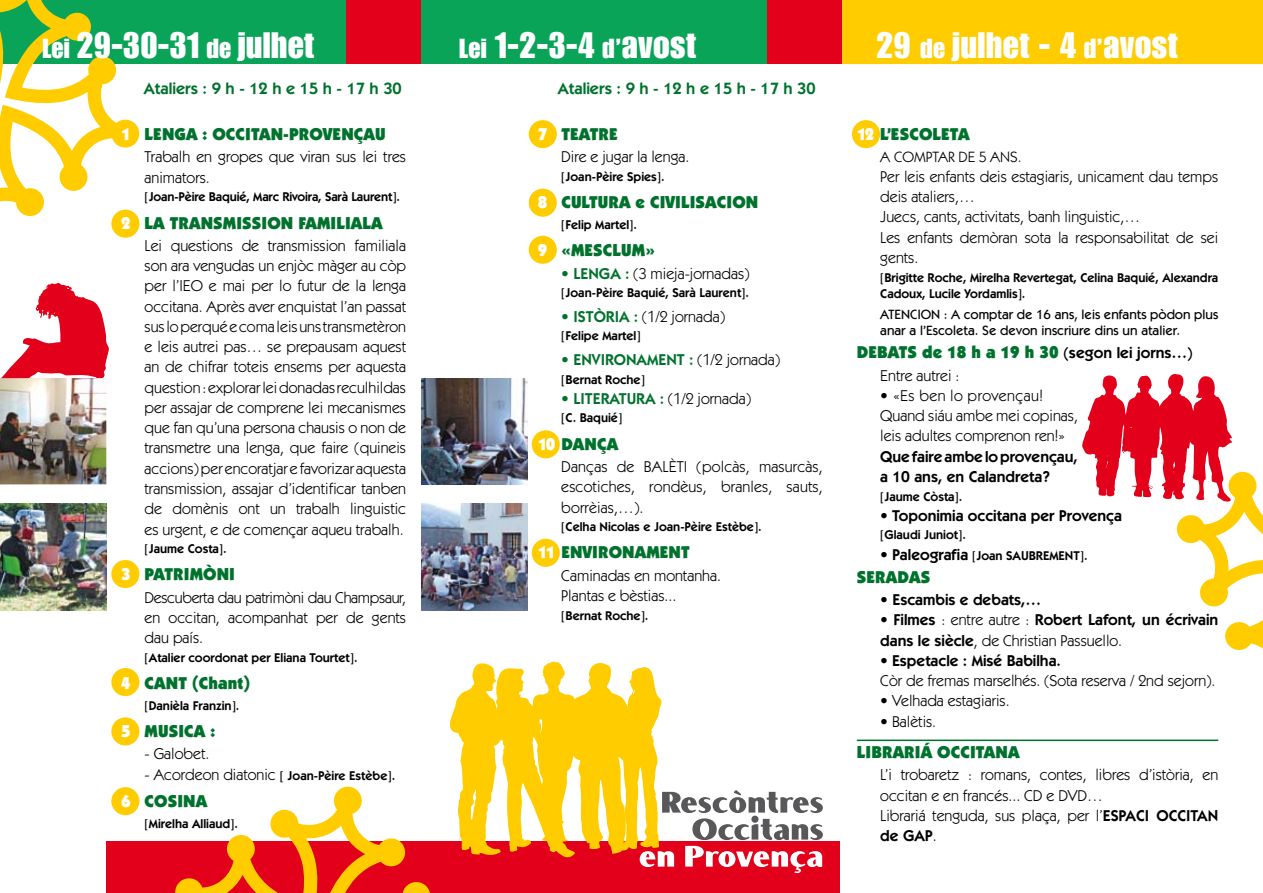
<style>
.page{position:relative;width:1263px;height:893px;background:#fff}
.page>*{position:absolute;margin:0;border:0;box-sizing:border-box;transform-origin:0 0}
.t1{font:36px "Impact T";letter-spacing:.01em;color:#fff}
.t2{font:900 17.25px "Itc Kabel";letter-spacing:.005em;color:#00722d}
.t3{font:600 16.5px "Itc Kabel";color:#00722d}
.t4{font:15.75px/20.2px "Itc Kabel";color:#000}
.t5{font:600 15.75px/20.2px "Itc Kabel";color:#000}
.t6{font:600 15.75px "Itc Kabel";color:#00722d}
.t7{font:15px "Itc Kabel";color:#000}
.t8{font:500 13.5px/16.5px "Itc Kabel";color:#000}
.t9{font:600 12.75px/16.5px "Itc Kabel";color:#000}
.s1{font-size:27px}
.s2{color:#fff}
.s3{font-weight:400;font-size:15.75px}
.s4{font-weight:600;color:#00722d}
.s5{font-weight:400;color:#000}
.s6{font-weight:600;font-size:15.75px;color:#000}
.s7{font-weight:400}
.s8{font-size:15.75px}
.s9{font-weight:600}
</style>
<div class="page">
<svg style="left:1px;top:283px;width:108px;height:131px"></svg>
<img style="left:0;top:378px;width:106px;height:106px">
<img style="left:421px;top:378px;width:106px;height:106px">
<img style="left:0;top:504px;width:106px;height:106px">
<img style="left:421px;top:504px;width:106px;height:106px">
<div style="left:106px;top:842px;width:734px;height:51px;background:#e2001a"></div>
<div style="left:0;top:0;width:842px;height:64px;background:#0aa459"></div>
<div style="left:842px;top:0;width:421px;height:64px;background:#fc0"></div>
<svg style="left:0;top:0;width:140px;height:238px"></svg>
<svg style="left:1082px;top:374px;width:181px;height:276px"></svg>
<div style="left:111px;top:210px;width:28px;height:28px;background:#fc0;border-radius:50%"></div>
<div style="left:529px;top:120px;width:28px;height:28px;background:#fc0;border-radius:50%"></div>
<div style="left:852px;top:120px;width:28px;height:28px;background:#fc0;border-radius:50%"></div>
<div style="left:529px;top:189px;width:28px;height:28px;background:#fc0;border-radius:50%"></div>
<div style="left:529px;top:236px;width:28px;height:28px;background:#fc0;border-radius:50%"></div>
<div style="left:532px;top:430px;width:28px;height:28px;background:#fc0;border-radius:50%"></div>
<div style="left:532px;top:539px;width:28px;height:28px;background:#fc0;border-radius:50%"></div>
<div style="left:111px;top:560px;width:28px;height:28px;background:#fc0;border-radius:50%"></div>
<div style="left:111px;top:668px;width:28px;height:28px;background:#fc0;border-radius:50%"></div>
<div style="left:111px;top:717px;width:28px;height:28px;background:#fc0;border-radius:50%"></div>
<div style="left:111px;top:787px;width:28px;height:28px;background:#fc0;border-radius:50%"></div>
<svg style="left:174px;top:661px;width:649px;height:232px"></svg>
<div style="left:347px;top:0;width:74px;height:64px;background:#e2001a"></div>
<div style="left:767px;top:0;width:75px;height:64px;background:#e2001a"></div>
<hr style="left:857px;top:740px;width:361px;height:1px;background:#00722d">
<h1 class="t1" style="left:43px;top:25px;width:273px"><span class="s1">Lei</span> 29-30-31 <span class="s1">de</span> julhet</h1>
<h1 class="t1" style="left:459px;top:25px;width:238px"><span class="s1">Lei</span> 1-2-3-4 <span class="s1">d’</span>avost</h1>
<h1 class="t1" style="left:876px;top:25px;width:303px">29 <span class="s1">de</span> julhet - 4 <span class="s1">d’</span>avost</h1>
<p class="t3" style="left:144px;top:78px;width:259px">Ataliers : 9 h - 12 h e 15 h - 17 h 30</p>
<p class="t3" style="left:558px;top:78px;width:259px">Ataliers : 9 h - 12 h e 15 h - 17 h 30</p>
<p class="t2" style="left:121px;top:123px;width:266px"><span class="s2">1</span> LENGA : OCCITAN-PROVENÇAU</p>
<p class="t4" style="left:145px;top:147px;width:263px">Trabalh en gropes que viran sus lei tres animators.</p>
<p class="t9" style="left:145px;top:189px;width:257px">[Joan-Pèire Baquié, Marc Rivoira, Sarà Laurent].</p>
<p class="t2" style="left:121px;top:212px;width:263px"><span class="s2">2</span> LA TRANSMISSION FAMILIALA</p>
<p class="t4" style="left:145px;top:235px;width:263px;text-align:justify">Lei questions de transmission familiala son ara vengudas un enjòc màger au còp per l’I EO e mai per lo futur de la lenga occitana. Après aver enquistat l’an passat sus lo perqué e coma leis uns transmetèron e leis autrei pas… se prepausam aquest an de chifrar toteis ensems per aquesta question: explorar lei donadas reculhildas per assajar de comprene lei mecanismes que fan qu’una persona chausis o non de transmetre una lenga, que faire (quineis accions) per encoratjar e favorizar aquesta transmission, assajar d’identificar tanben de domènis ont un trabalh linguistic es urgent, e de començar aqueu trabalh.</p>
<p class="t9" style="left:145px;top:540px;width:84px">[Jaume Costa].</p>
<p class="t2" style="left:121px;top:564px;width:115px"><span class="s2">3</span> PATRIMÒNI</p>
<p class="t4" style="left:145px;top:587px;width:263px;text-align:justify">Descuberta dau patrimòni dau Champsaur, en occitan, acompanhat per de gents dau país.</p>
<p class="t9" style="left:145px;top:649px;width:214px">[Atalier coordonat per Eliana Tourtet].</p>
<p class="t2" style="left:121px;top:672px;width:130px"><span class="s2">4</span> CANT (Chant)</p>
<p class="t9" style="left:145px;top:697px;width:96px">[Danièla Franzin].</p>
<p class="t2" style="left:121px;top:720px;width:95px"><span class="s2">5</span> MUSICA :</p>
<p class="t4" style="left:145px;top:744px;width:66px">- Galobet.</p>
<p class="t9" style="left:145px;top:767px;width:252px"><span class="s3">- Acordeon diatonic</span> [ Joan-Pèire Estèbe].</p>
<p class="t2" style="left:121px;top:790px;width:88px"><span class="s2">6</span> COSINA</p>
<p class="t9" style="left:145px;top:815px;width:95px">[Mirelha Alliaud].</p>
<p class="t2" style="left:538px;top:123px;width:81px"><span class="s2">7</span> TEATRE</p>
<p class="t4" style="left:561px;top:147px;width:130px">Dire e jugar la lenga.</p>
<p class="t9" style="left:561px;top:168px;width:105px">[Joan-Pèire Spies].</p>
<p class="t2" style="left:538px;top:192px;width:222px"><span class="s2">8</span> CULTURA e CIVILISACION</p>
<p class="t9" style="left:561px;top:216px;width:77px">[Felip Martel].</p>
<p class="t2" style="left:538px;top:240px;width:119px"><span class="s2">9</span> «MESCLUM»</p>
<p class="t4" style="left:561px;top:263px;width:190px"><span class="s4">• LENGA :</span> (3 mieja-jornadas)</p>
<p class="t9" style="left:561px;top:285px;width:189px">[Joan-Pèire Baquié, Sarà Laurent].</p>
<p class="t6" style="left:561px;top:307px;width:54px">• Istòria</p>
<p class="t4" style="left:634px;top:306px;width:92px"><span class="s4">:</span> (1/2 jornada)</p>
<p class="t9" style="left:561px;top:328px;width:81px">[Felipe Martel]</p>
<p class="t6" style="left:561px;top:350px;width:41px">• Enviro</p>
<p class="t6" style="left:626px;top:350px;width:22px">name</p>
<p class="t4" style="left:666px;top:349px;width:115px"><span class="s4">nt :</span> (1/2 jornada)</p>
<p class="t9" style="left:561px;top:371px;width:85px">[Bernat Roche]</p>
<p class="t6" style="left:561px;top:389px;width:191px">• Literatura : <span class="s5">(1/2 jornada)</span></p>
<p class="t9" style="left:561px;top:410px;width:62px">[C. Baquié]</p>
<p class="t2" style="left:538px;top:433px;width:82px"><span class="s2">10</span> DANÇA</p>
<p class="t4" style="left:561px;top:456px;width:263px;text-align:justify">Danças de BALÈTI (polcàs, masurcàs, escotiches, rondèus, branles, sauts, borrèias,…).</p>
<p class="t9" style="left:561px;top:518px;width:202px">[Celha Nicolas e Joan-Pèire Estèbe].</p>
<p class="t2" style="left:538px;top:542px;width:153px"><span class="s2">11</span> ENVIRONAMENT</p>
<p class="t4" style="left:561px;top:565px;width:161px">Caminadas en montanha.<br>Plantas e bèstias...</p>
<p class="t9" style="left:561px;top:607px;width:89px">[Bernat Roche].</p>
<p class="t2" style="left:857px;top:123px;width:114px"><span class="s2">12</span> L’ESCOLETA</p>
<p class="t7" style="left:880px;top:148px;width:24px">A compta</p>
<p class="t7" style="left:948px;top:148px;width:75px">r de 5 ans .</p>
<p class="t4" style="left:880px;top:166px;width:340px">Per leis enfants deis estagiaris, unicament dau temps deis ataliers,…<br>Juecs, cants, activitats, banh linguistic,…<br>Les enfants demòran sota la responsabilitat de sei gents.</p>
<p class="t9" style="left:880px;top:269px;width:340px">[Brigitte Roche, Mirelha Revertegat, Celina Baquié, Alexandra<br>Cadoux, Lucile Yordamlis].</p>
<p class="t8" style="left:880px;top:306px;width:339px">ATENCION : A comptar de 16 ans, leis enfants pòdon plus anar a l’Escoleta. Se devon inscriure dins un atalier.</p>
<p class="t2" style="left:857px;top:342px;width:337px">DEBATS de 18 h a 19 h 30 <span class="s6">(segon lei jorns…)</span></p>
<p class="t4" style="left:880px;top:365px;width:81px">Entre autrei :</p>
<p class="t4" style="left:880px;top:385px;width:199px">• «Es ben lo provençau!<br>Quand siáu ambe mei copinas, leis adultes comprenon ren!»</p>
<p class="t5" style="left:880px;top:446px;width:199px">Que faire ambe lo provençau, a 10 ans, en Calandreta?</p>
<p class="t9" style="left:880px;top:488px;width:84px">[Jaume Còsta].</p>
<p class="t5" style="left:880px;top:505px;width:243px"><span class="s7">•</span> Toponimia occitana per Provença</p>
<p class="t9" style="left:880px;top:527px;width:87px">[Glaudi Juniot].</p>
<p class="t9" style="left:880px;top:547px;width:209px"><span class="s3">•</span> <span class="s8">Paleografia</span> [Joan SAUBREMENT ].</p>
<p class="t2" style="left:857px;top:566px;width:75px">SERADAS</p>
<p class="t5" style="left:880px;top:589px;width:162px">• Escambis e debats,…</p>
<p class="t5" style="left:880px;top:610px;width:340px"><span class="s7">•</span> Filmes <span class="s7">: entre autre :</span> Robert Lafont, un écrivain dans le siècle<span class="s7">, de Christian Passuello.</span></p>
<p class="t4" style="left:880px;top:650px;width:337px">• <span class="s9">Espetacle : Misé Babilha.<br></span>Còr de fremas marselhés. (Sota reserva / 2nd sejorn).</p>
<p class="t4" style="left:880px;top:691px;width:131px">• Velhada estagiaris.</p>
<p class="t4" style="left:880px;top:711px;width:57px">• Balètis.</p>
<p class="t2" style="left:857px;top:741px;width:164px">LIBRARIÁ OCCITANA</p>
<p class="t4" style="left:880px;top:765px;width:340px">L’i trobaretz : romans, contes, libres d’istòria, en occitan e en francés... CD e DVD…<br>Librariá tenguda, sus plaça, per l’<span class="s9">ESPACI OCCITAN de GAP</span>.</p>
</div>
